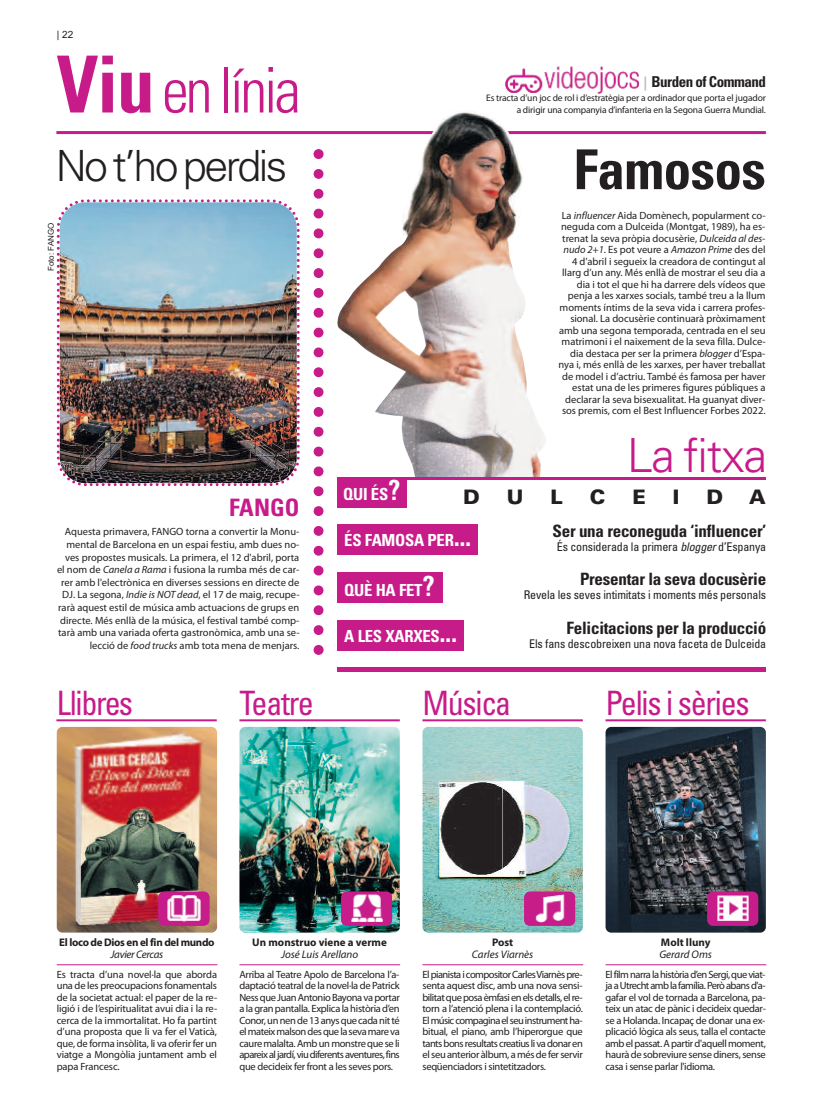
<style>
.page{position:relative;width:823px;height:1106px;background:#fff}
.page>*{position:absolute;margin:0;border:0;box-sizing:border-box;transform-origin:0 0}
.t1{font:300 condensed 63px "Univers LT Std";letter-spacing:-.05em;color:#c71b8a;scale:.95 1}
.t2{font:700 condensed 55px "Univers LT Std";letter-spacing:-.01em;color:#231f20}
.t3{font:300 47px "Univers LT Std";letter-spacing:-.025em;color:#c71b8a}
.t4{font:300 43px "Univers LT Std";letter-spacing:-.06em;color:#231f20}
.t5{font:condensed 33.6px "Univers LT Std";letter-spacing:-.04em;color:#c71b8a;scale:.95 1}
.t6{font:700 condensed 24px "Univers LT Std";color:#c71b8a}
.t7{font:900 20px "Univers LT Std";color:#231f20}
.t8{font:700 condensed 17px "Univers LT Std";letter-spacing:-.015em;color:#231f20}
.t9{font:700 condensed 16.7px "Univers LT Std";letter-spacing:-.015em;color:#fff}
.t10{font:700 condensed 15px "Univers LT Std";letter-spacing:-.035em;color:#231f20}
.t11{font:condensed 12px "Univers LT Std";letter-spacing:-.015em;color:#231f20}
.t12{font:italic 11px "Myriad Pro";color:#231f20}
.t13{font:700 11px "Myriad Pro";color:#231f20}
.t14{font:700 11px "Myriad Pro";letter-spacing:-.03em;color:#231f20}
.t15{font:italic 11px "Myriad Pro";letter-spacing:-.03em;color:#231f20}
.t16{font:10.5px/11.5px "Myriad Pro";color:#231f20;text-align:justify}
.t17{font:10px "Arial";color:#231f20}
.t18{font:9.5px/11.4px "Myriad Pro";letter-spacing:-.015em;color:#231f20;text-align:right}
.t19{font:8px "Arial";color:#231f20}
.s1{font-weight:700;font-size:78.8px}
.s2{font-style:italic}
.s3{font-family:"Myriad Pro";font-stretch:normal;font-size:14px;color:#bcbdc0}
.s4{font-size:27.8px}
</style>
<div class="page">
<svg style="left:313px;top:149px;width:10px;height:506px"></svg>
<hr style="left:56px;top:131px;width:709px;height:3px;background:#c71b8a">
<img style="left:239px;top:727px;width:160px;height:205px;border-radius:6px">
<img style="left:341px;top:891px;width:51px;height:34px;border-radius:6px">
<hr style="left:239px;top:964px;width:161px;height:1px;background:#c71b8a">
<hr style="left:239px;top:719px;width:160px;height:2px;background:#c71b8a">
<img style="left:422px;top:727px;width:160px;height:205px;border-radius:6px">
<img style="left:524px;top:891px;width:50px;height:34px;border-radius:6px">
<hr style="left:422px;top:964px;width:161px;height:1px;background:#c71b8a">
<hr style="left:422px;top:719px;width:160px;height:2px;background:#c71b8a">
<img style="left:605px;top:727px;width:160px;height:205px;border-radius:6px">
<img style="left:706px;top:891px;width:51px;height:34px;border-radius:6px">
<hr style="left:605px;top:964px;width:160px;height:1px;background:#c71b8a">
<hr style="left:605px;top:719px;width:160px;height:2px;background:#c71b8a">
<img style="left:56px;top:199px;width:244px;height:288px">
<img style="left:337px;top:112px;width:209px;height:365px">
<div style="left:337px;top:667px;width:428px;height:5px;background:#c71b8a"></div>
<div style="left:337px;top:477px;width:69px;height:31px;background:#c71b8a"></div>
<hr style="left:337px;top:477px;width:428px;height:3px;background:#c71b8a">
<div style="left:337px;top:524px;width:140px;height:31px;background:#c71b8a"></div>
<div style="left:337px;top:572px;width:105px;height:31px;background:#c71b8a"></div>
<div style="left:337px;top:620px;width:127px;height:31px;background:#c71b8a"></div>
<img style="left:505px;top:66px;width:134px;height:28px">
<img style="left:57px;top:727px;width:160px;height:205px;border-radius:6px">
<img style="left:158px;top:891px;width:51px;height:34px;border-radius:6px">
<hr style="left:57px;top:964px;width:160px;height:1px;background:#c71b8a">
<hr style="left:56px;top:719px;width:161px;height:2px;background:#c71b8a">
<p class="t17" style="left:57px;top:29px;width:18px">| 22</p>
<h1 class="t1" style="left:57px;top:67px;width:259px"><span class="s1">Viu</span> en línia</h1>
<h3 class="t4" style="left:56px;top:150px;width:233px">No t’ho perdis</h3>
<p class="t19" style="left:46px;top:271px;width:50px;rotate:-90deg">Foto: FANGO</p>
<h3 class="t6" style="left:229px;top:499px;width:72px">FANGO</h3>
<p class="t16" style="left:57px;top:526px;width:244px;line-height:12.6px;text-align:right">Aquesta primavera, FANGO torna a convertir la Monu&shy;mental de Barcelona en un espai festiu, amb dues no&shy;ves propostes musicals. La primera, el 12 d'abril, porta el nom de <span class="s2">Canela a Rama</span> i fusiona la rumba més de car&shy;rer amb l'electrònica en diverses sessions en directe de DJ. La segona, <span class="s2">Indie is NOT dead</span>, el 17 de maig, recupe&shy;rarà aquest estil de música amb actuacions de grups en directe. Més enllà de la música, el festival també comp&shy;tarà amb una variada oferta gastronòmica, amb una se&shy;lecció de <span class="s2">food trucks</span> amb tota mena de menjars.</p>
<h3 class="t5" style="left:57px;top:691px;width:82px">Llibres</h3>
<h3 class="t5" style="left:239px;top:691px;width:80px">Teatre</h3>
<h3 class="t10" style="left:643px;top:76px;width:124px"><span class="s3">|</span> Burden of Command</h3>
<p class="t18" style="left:486px;top:93px;width:281px">Es tracta d’un joc de rol i d’estratègia per a ordinador que porta el jugador a dirigir una companyia d’infanteria en la Segona Guerra Mundial.</p>
<h2 class="t2" style="left:573px;top:149px;width:194px">Famosos</h2>
<p class="t16" style="left:558px;top:210px;width:209px;text-align:right">La <span class="s2">influencer</span> Aida Domènech, popularment co&shy;neguda com a Dulceida (Montgat, 1989), ha es&shy;trenat la seva pròpia docusèrie, <span class="s2">Dulceida al des&shy;nudo 2+1</span>. Es pot veure a <span class="s2">Amazon Prime</span> des del 4 d’abril i segueix la creadora de contingut al llarg d’un any. Més enllà de mostrar el seu dia a dia i tot el que hi ha darrere dels vídeos que penja a les xarxes socials, també treu a la llum moments íntims de la seva vida i carrera profes&shy;sional. La docusèrie continuarà pròximament amb una segona temporada, centrada en el seu matrimoni i el naixement de la seva filla. Dulce&shy;dia destaca per ser la primera <span class="s2">blogger</span> d’Espa&shy;nya i, més enllà de les xarxes, per haver treballat de model i d’actriu. També és famosa per haver estat una de les primeres figures públiques a declarar la seva bisexualitat. Ha guanyat diver&shy;sos premis, com el Best Influencer Forbes 2022.</p>
<h3 class="t3" style="left:626px;top:438px;width:142px">La fitxa</h3>
<h3 class="t9" style="left:343px;top:488px;width:59px">QUI ÉS<span class="s4">?</span></h3>
<h3 class="t7" style="left:463px;top:489px;width:18px">D</h3>
<h3 class="t7" style="left:506px;top:489px;width:18px">U</h3>
<h3 class="t7" style="left:550px;top:489px;width:14px">L</h3>
<h3 class="t7" style="left:589px;top:489px;width:17px">C</h3>
<h3 class="t7" style="left:632px;top:489px;width:15px">E</h3>
<h3 class="t7" style="left:672px;top:489px;width:8px">I</h3>
<h3 class="t7" style="left:706px;top:489px;width:18px">D</h3>
<h3 class="t7" style="left:748px;top:489px;width:18px">A</h3>
<h3 class="t9" style="left:344px;top:534px;width:128px">ÉS FAMOSA PER<span class="s4">...</span></h3>
<h3 class="t8" style="left:552px;top:525px;width:215px">Ser una reconeguda ‘influencer’</h3>
<p class="t11" style="left:556px;top:543px;width:211px">És considerada la primera <span class="s2">blogger</span> d’Espanya</p>
<h3 class="t8" style="left:579px;top:573px;width:187px">Presentar la seva docusèrie</h3>
<p class="t11" style="left:523px;top:591px;width:244px">Revela les seves intimitats i moments més personals</p>
<h3 class="t8" style="left:566px;top:621px;width:201px">Felicitacions per la producció</h3>
<p class="t11" style="left:529px;top:639px;width:238px">Els fans descobreixen una nova faceta de Dulceida</p>
<h3 class="t9" style="left:344px;top:583px;width:92px">QUÈ HA FET<span class="s4">?</span></h3>
<h3 class="t9" style="left:344px;top:630px;width:114px">A LES XARXES<span class="s4">...</span></h3>
<h3 class="t5" style="left:422px;top:691px;width:95px">Música</h3>
<h3 class="t5" style="left:605px;top:691px;width:153px">Pelis i sèries</h3>
<p class="t14" style="left:59px;top:938px;width:157px">El loco de Dios en el fin del mundo</p>
<p class="t15" style="left:110px;top:950px;width:54px">JavierCercas</p>
<p class="t16" style="left:57px;top:969px;width:162px">Es tracta d’una novel·la que aborda una de les preocupacions fonamentals de la societat actual: el paper de la re&shy;ligió i de l’espiritualitat avui dia i la re&shy;cerca de la immortalitat. Ho fa partint d’una proposta que li va fer el Vaticà, que, de forma insòlita, li va oferir fer un viatge a Mongòlia juntament amb el papa Francesc.</p>
<p class="t13" style="left:252px;top:938px;width:136px">Un monstruo viene a verme</p>
<p class="t12" style="left:281px;top:950px;width:79px">José Luis Arellano</p>
<p class="t16" style="left:239px;top:969px;width:162px">Arriba al Teatre Apolo de Barcelona l’a&shy;daptació teatral de la novel·la de Patrick NessqueJuanAntonioBayonavaportar a lagranpantalla. Explica lahistòriad’en Conor,unnende13anysquecadanitté elmateixmalsondesquelasevamareva cauremalalta.Ambunmonstrequeseli apareixaljardí,viudiferentsaventures,fins que decideix fer front a les seves pors.</p>
<p class="t13" style="left:491px;top:938px;width:23px">Post</p>
<p class="t12" style="left:471px;top:950px;width:63px">Carles Viarnès</p>
<p class="t16" style="left:422px;top:969px;width:162px">ElpianistaicompositorCarlesViarnèspre&shy;senta aquest disc, amb una nova sensi&shy;bilitatqueposaèmfasienelsdetalls,elre&shy;torn a l’atenció plena i la contemplació.<br>Elmúsiccompaginaelseuinstrumentha&shy;bitual, el piano, amb l’hiperorgue que tantsbonsresultatscreatiuslivadonaren elseuanterior àlbum, amésdeferservir seqüenciadors i sintetitzadors.</p>
<p class="t13" style="left:660px;top:938px;width:51px">Molt lluny</p>
<p class="t12" style="left:659px;top:950px;width:54px">Gerard Oms</p>
<p class="t16" style="left:605px;top:969px;width:162px">Elfilmnarralahistòriad’enSergi,queviat&shy;jaaUtrechtamblafamília.Peròabansd'a&shy;gafar el vol de tornada a Barcelona, pa&shy;teix un atac de pànic i decideix quedar&shy;se a Holanda. Incapaç de donar una ex&shy;plicació lògica als seus, talla el contacte ambelpassat.Apartird'aquellmoment, haurà de sobreviure sense diners, sense casa i sense parlar l'idioma.</p>
</div>
